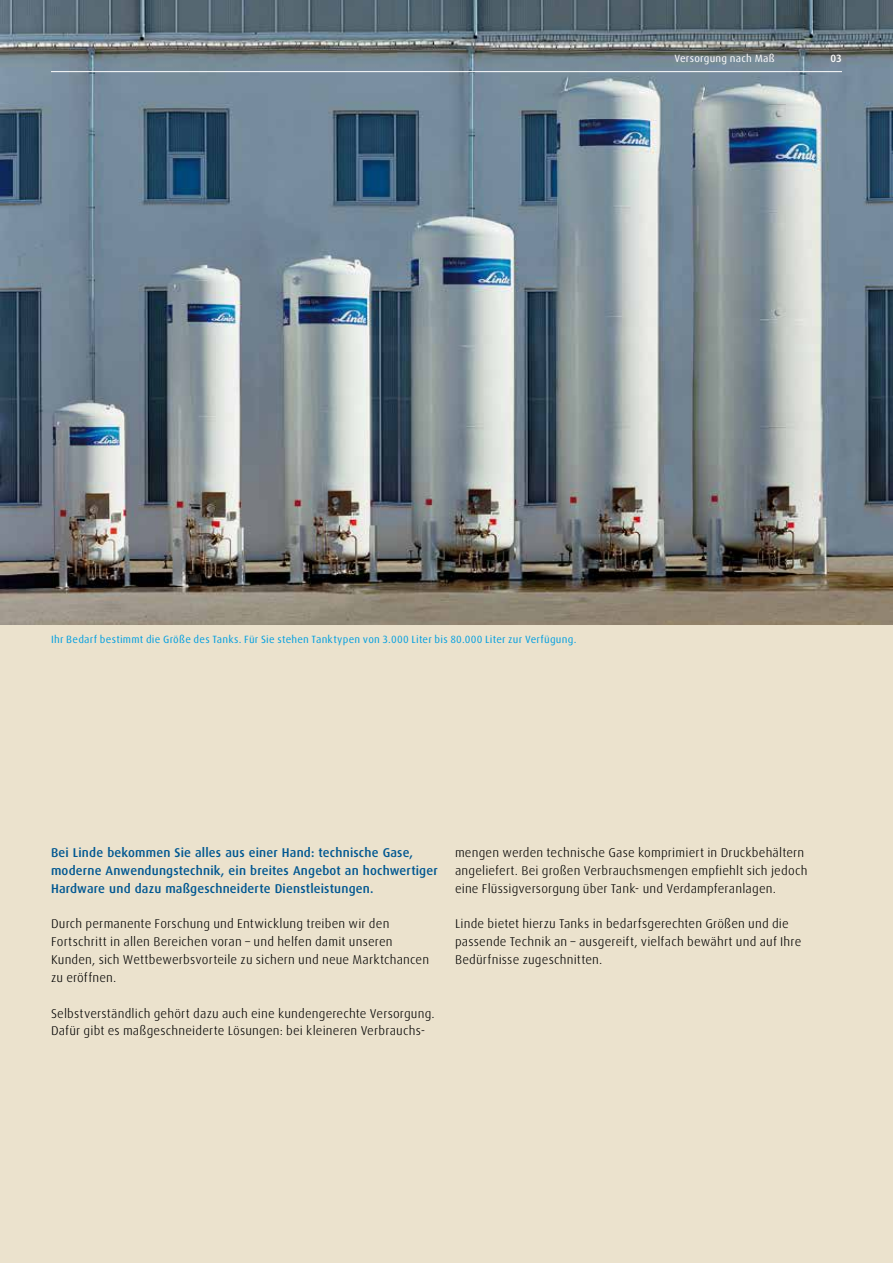
<style>
.page{position:relative;width:893px;height:1263px;background:#ebe2cd}
.page>*{position:absolute;margin:0;border:0;box-sizing:border-box;transform-origin:0 0}
.t1{font:300 12.75px/17.9px "Linde Dax Global";letter-spacing:.01em;color:#000}
.t2{font:500 12.75px/17.9px "Linde Dax Global";letter-spacing:.015em;color:#005791}
.t3{font:10.5px "Linde Dax Global";letter-spacing:.02em;color:#009ee0}
.t4{font:10.5px "Linde Dax Global";letter-spacing:.02em;color:#fff}
.t5{font:500 10.5px "Linde Dax Global";color:#fff}
</style>
<div class="page">
<img style="left:0;top:0;width:893px;height:625px">
<hr style="left:51px;top:71px;width:791px;height:1px;background:#fff">
<p class="t4" style="left:674px;top:52px;width:102px">Versorgung nach Maß</p>
<p class="t5" style="left:830px;top:52px;width:13px">03</p>
<p class="t3" style="left:51px;top:633px;width:527px">Ihr Bedarf bestimmt die Größe des Tanks. Für Sie stehen Tanktypen von 3.000 Liter bis 80.000 Liter zur Verfügung.</p>
<p class="t2" style="left:51px;top:843px;width:388px">Bei Linde bekommen Sie alles aus einer Hand: technische Gase, moderne Anwendungstechnik, ein breites Angebot an hochwertiger<br>Hardware und dazu maßgeschneiderte Dienstleistungen.</p>
<p class="t1" style="left:51px;top:915px;width:380px">Durch permanente Forschung und Entwicklung treiben wir den Fortschritt in allen Bereichen voran – und helfen damit unseren Kunden, sich Wettbewerbsvorteile zu sichern und neue Marktchancen zu eröffnen.</p>
<p class="t1" style="left:51px;top:1004px;width:385px">Selbstverständlich gehört dazu auch eine kundengerechte Versorgung.<br>Dafür gibt es maßgeschneiderte Lösungen: bei kleineren Verbrauchs-</p>
<p class="t1" style="left:455px;top:843px;width:354px">mengen werden technische Gase komprimiert in Druckbehältern angeliefert. Bei großen Verbrauchsmengen empfiehlt sich jedoch eine Flüssigversorgung über Tank- und Verdampferanlagen.</p>
<p class="t1" style="left:455px;top:915px;width:348px">Linde bietet hierzu Tanks in bedarfsgerechten Größen und die passende Technik an – ausgereift, vielfach bewährt und auf Ihre<br>Bedürfnisse zugeschnitten.</p>
</div>
